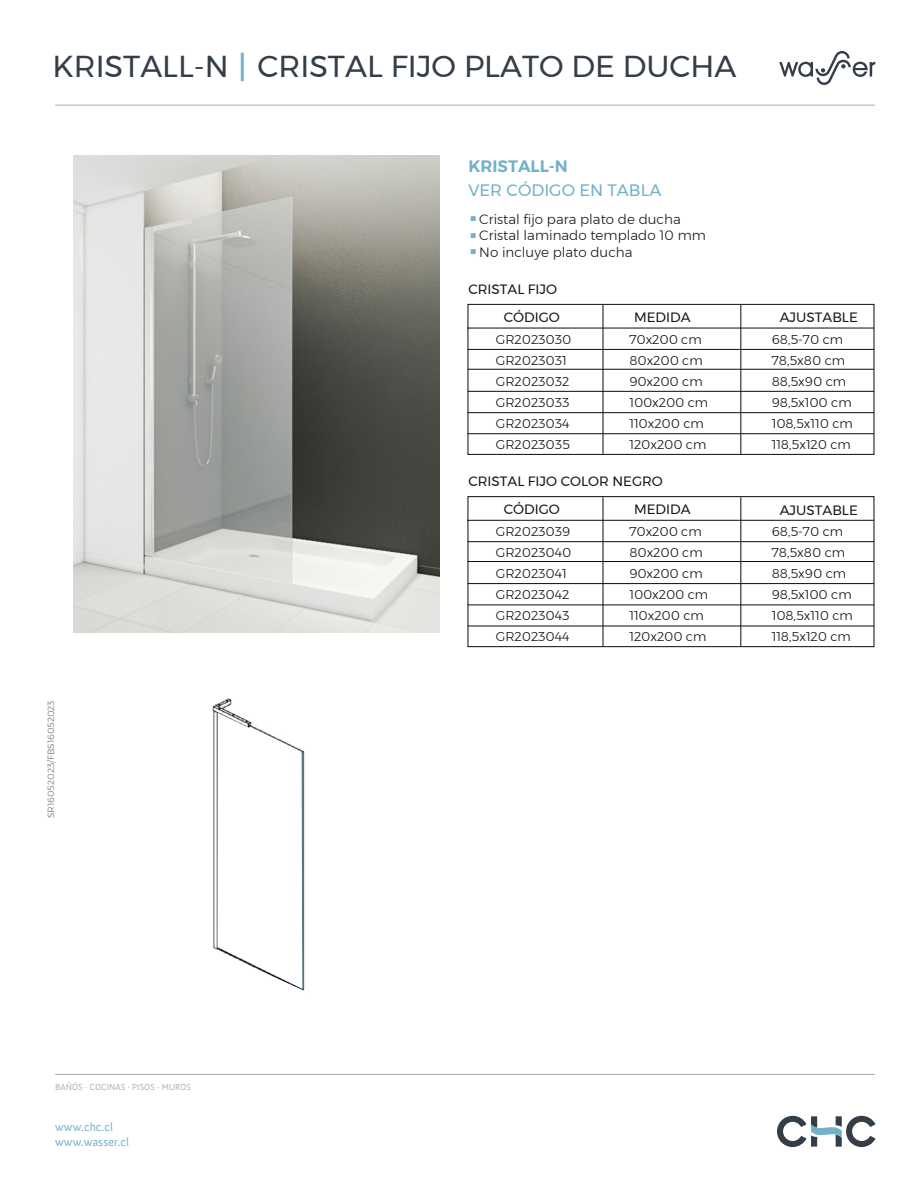
<style>
.page{position:relative;width:918px;height:1188px;background:#fff}
.page>*{position:absolute;margin:0;border:0;box-sizing:border-box;transform-origin:0 0}
.t1{font:30.15px "Montserrat";color:#343e48}
.t2{font:16.5px "Montserrat";color:#72b1c8}
.t3{font:600 16.5px "Montserrat";color:#72b1c8}
.t4{font:300 13.5px/16.2px "Montserrat";color:#1a171c}
.t5{font:13.5px/27.6px "Montserrat";color:#1a171c}
.t6{font:300 12.75px/21px "Montserrat";color:#0a0c11}
.t7{font:12px/14.4px "Anivers";color:#72b1c8}
.t8{font:10.5px/16.4px "Arial";color:#72b1c8}
.t9{font:9px "Anivers";color:#b1b2b4}
.t10{font:300 9px "Montserrat";color:#707172}
.s1{font-family:"Anivers SC";font-size:36px;color:#72b1c8}
</style>
<div class="page">
<svg style="left:779px;top:51px;width:96px;height:34px"></svg>
<hr style="left:55px;top:105px;width:820px;height:1px;background:#b1b2b4">
<hr style="left:55px;top:1074px;width:820px;height:1px;background:#b1b2b4">
<svg style="left:777px;top:1116px;width:99px;height:31px"></svg>
<div style="left:468px;top:304px;width:406px;height:151px;border:1px solid #0a0c11"></div>
<hr style="left:603px;top:305px;width:1px;height:149px;background:#0a0c11">
<hr style="left:741px;top:305px;width:1px;height:149px;background:#0a0c11">
<hr style="left:468px;top:349px;width:406px;height:1px;background:#0a0c11">
<hr style="left:467px;top:328px;width:407px;height:1px;background:#0a0c11">
<hr style="left:468px;top:369px;width:406px;height:1px;background:#0a0c11">
<hr style="left:468px;top:391px;width:406px;height:1px;background:#0a0c11">
<hr style="left:468px;top:412px;width:406px;height:1px;background:#0a0c11">
<hr style="left:468px;top:433px;width:406px;height:1px;background:#0a0c11">
<div style="left:468px;top:496px;width:406px;height:151px;border:1px solid #0a0c11"></div>
<hr style="left:603px;top:497px;width:1px;height:149px;background:#0a0c11">
<hr style="left:741px;top:497px;width:1px;height:149px;background:#0a0c11">
<hr style="left:468px;top:541px;width:406px;height:1px;background:#0a0c11">
<hr style="left:467px;top:520px;width:407px;height:1px;background:#0a0c11">
<hr style="left:468px;top:561px;width:406px;height:1px;background:#0a0c11">
<hr style="left:468px;top:583px;width:406px;height:1px;background:#0a0c11">
<hr style="left:468px;top:605px;width:406px;height:1px;background:#0a0c11">
<hr style="left:468px;top:626px;width:406px;height:1px;background:#0a0c11">
<img style="left:74px;top:155px;width:366px;height:477px">
<img style="left:212px;top:698px;width:93px;height:293px">
<svg style="left:218px;top:713px;width:84px;height:276px"></svg>
<h1 class="t1" style="left:53px;top:43px;width:685px">KRISTALL-N <span class="s1">|</span> CRISTAL FIJO PLATO DE DUCHA</h1>
<p class="t3" style="left:468px;top:153px;width:101px">KRISTALL-N</p>
<p class="t2" style="left:468px;top:178px;width:194px">VER CÓDIGO EN TABLA</p>
<p class="t4" style="left:479px;top:211px;width:228px;text-indent:-9px"><sup>■</sup> Cristal fijo para plato de ducha<br>Cristal laminado templado 10 mm<br>No incluye plato ducha</p>
<p class="t8" style="left:470px;top:226px;width:8px">■ ■</p>
<p class="t5" style="left:468px;top:275px;width:90px">CRISTAL FIJO</p>
<p class="t5" style="left:504px;top:303px;width:58px">CÓDIGO</p>
<p class="t5" style="left:780px;top:304px;width:79px">AJUSTABLE</p>
<p class="t5" style="left:634px;top:303px;width:58px">MEDIDA</p>
<p class="t6" style="left:496px;top:329px;width:77px">GR2023030<br>GR2023031<br>GR2023032<br>GR2023033<br>GR2023034<br>GR2023035</p>
<p class="t6" style="left:629px;top:329px;width:80px">70x200 cm<br>80x200 cm<br>90x200 cm<br>100x200 cm<br>110x200 cm<br>120x200 cm</p>
<p class="t6" style="left:772px;top:329px;width:83px">68,5-70 cm<br>78,5x80 cm<br>88,5x90 cm<br>98,5x100 cm<br>108,5x110 cm<br>118,5x120 cm</p>
<p class="t10" style="left:44px;top:818px;width:119px;rotate:-90deg">SR16052023/FBS16052023</p>
<p class="t9" style="left:55px;top:1082px;width:137px">BAÑÓS · COCINAS · PISOS · MUROS</p>
<p class="t7" style="left:55px;top:1120px;width:75px">www.chc.cl www.wasser.cl</p>
<p class="t5" style="left:634px;top:468px;width:58px;text-indent:-166px">CRISTAL FIJO COLOR NEGRO<br>MEDIDA</p>
<p class="t6" style="left:496px;top:521px;width:77px">GR2023039<br>GR2023040<br>GR2023041<br>GR2023042<br>GR2023043<br>GR2023044</p>
<p class="t6" style="left:629px;top:521px;width:80px">70x200 cm<br>80x200 cm<br>90x200 cm<br>100x200 cm<br>110x200 cm<br>120x200 cm</p>
<p class="t6" style="left:772px;top:521px;width:83px">68,5-70 cm<br>78,5x80 cm<br>88,5x90 cm<br>98,5x100 cm<br>108,5x110 cm<br>118,5x120 cm</p>
<p class="t5" style="left:504px;top:495px;width:58px">CÓDIGO</p>
<p class="t5" style="left:780px;top:496px;width:79px">AJUSTABLE</p>
</div>
